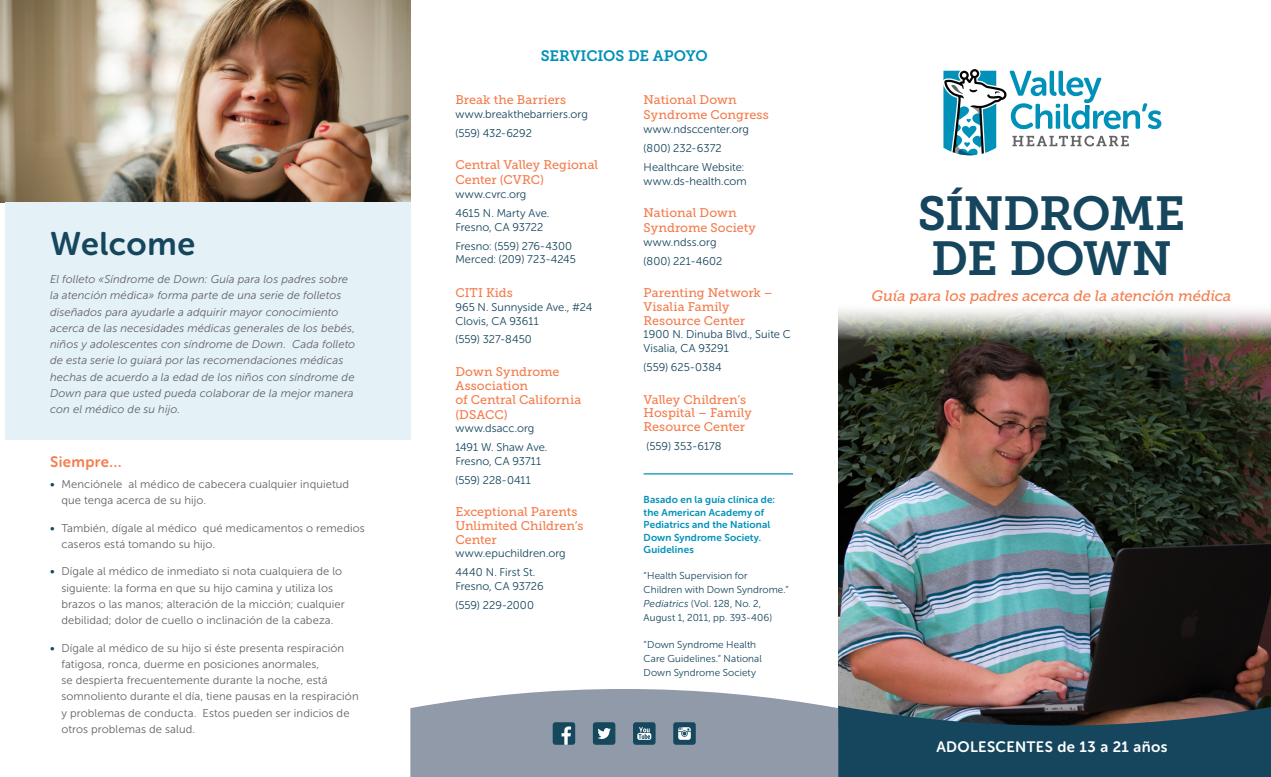
<style>
.page{position:relative;width:1271px;height:777px;background:#fff}
.page>*{position:absolute;margin:0;border:0;box-sizing:border-box;transform-origin:0 0}
.t1{font:47.5px/45px "Museo Slab 700";letter-spacing:-.02em;color:#16465d}
.t2{font:32.5px "Museo Sans Rounded 700";letter-spacing:.015em;color:#16465d}
.t3{font:italic 15px "Museo Slab 500";letter-spacing:-.01em;color:#f47d4e}
.t4{font:15px "Museo Sans Rounded 700";letter-spacing:.02em;color:#fff}
.t5{font:15px "Museo Slab 700";letter-spacing:-.01em;color:#0091b9}
.t6{font:15px "Museo Sans Rounded 700";letter-spacing:.025em;color:#f47d4e}
.t7{font:12.5px/13.8px "Museo Slab 500";color:#f47d4e}
.t8{font:11.25px/16.2px "Museo Sans 300";letter-spacing:.005em;color:#636366}
.t9{font:11.25px/18.8px "Museo Sans Rounded 300";letter-spacing:.005em;color:#16465d}
.t10{font:italic 11.25px/16.2px "Museo Sans 300";letter-spacing:.005em;color:#636366}
.t11{font:10px/13.8px "Museo Sans Rounded 300";letter-spacing:.01em;color:#16465d}
.t12{font:10px/12.5px "Museo Sans Rounded 700";letter-spacing:.015em;color:#0091b9}
.s1{font-family:"Museo Sans 500";color:#16465d}
.s2{font-family:"Museo Sans 300";font-style:italic}
</style>
<div class="page">
<img style="left:838px;top:309px;width:432px;height:396px">
<svg style="left:410px;top:689px;width:427px;height:87px;background:#99a1af"></svg>
<div style="left:552px;top:721px;width:23px;height:23px;background:#15475d;border-radius:3px"></div>
<svg style="left:561px;top:726px;width:10px;height:18px"></svg>
<div style="left:593px;top:721px;width:22px;height:23px;background:#15475d;border-radius:3px"></div>
<svg style="left:597px;top:728px;width:13px;height:10px"></svg>
<svg style="left:633px;top:721px;width:22px;height:23px"></svg>
<svg style="left:637px;top:726px;width:14px;height:13px"></svg>
<svg style="left:673px;top:721px;width:22px;height:23px"></svg>
<svg style="left:678px;top:726px;width:12px;height:13px"></svg>
<img style="left:0;top:0;width:410px;height:202px">
<div style="left:5px;top:202px;width:405px;height:238px;background:#e4f1f6"></div>
<hr style="left:643px;top:473px;width:150px;height:1px;background:#0091b9">
<svg style="left:943px;top:69px;width:218px;height:87px"></svg>
<svg style="left:0;top:0;width:6px;height:6px"></svg>
<svg style="left:837px;top:705px;width:434px;height:72px;background:#25485a"></svg>
<h2 class="t2" style="left:50px;top:226px;width:146px">Welcome</h2>
<p class="t10" style="left:50px;top:271px;width:306px">El folleto «Síndrome de Down: Guía para los padres sobre la atención médica» forma parte de una serie de folletos diseñados para ayudarle a adquirir mayor conocimiento acerca de las necesidades médicas generales de los bebés, niños y adolescentes con síndrome de Down. Cada folleto de esta serie lo guiará por las recomendaciones médicas hechas de acuerdo a la edad de los niños con síndrome de Down para que usted pueda colaborar de la mejor manera con el médico de su hijo.</p>
<h3 class="t6" style="left:50px;top:453px;width:73px">Siempre…</h3>
<p class="t8" style="left:61px;top:475px;width:289px;text-indent:-11px"><span class="s1">•</span> Menciónele al médico de cabecera cualquier inquietud que tenga acerca de su hijo.</p>
<p class="t8" style="left:61px;top:519px;width:305px;text-indent:-11px"><span class="s1">•</span> También, dígale al médico qué medicamentos o remedios caseros está tomando su hijo.</p>
<p class="t8" style="left:61px;top:563px;width:285px;text-indent:-11px"><span class="s1">•</span> Dígale al médico de inmediato si nota cualquiera de lo siguiente: la forma en que su hijo camina y utiliza los brazos o las manos; alteración de la micción; cualquier debilidad; dolor de cuello o inclinación de la cabeza.</p>
<p class="t8" style="left:61px;top:639px;width:299px;text-indent:-11px"><span class="s1">•</span> Dígale al médico de su hijo si éste presenta respiración fatigosa, ronca, duerme en posiciones anormales,<br>se despierta frecuentemente durante la noche, está somnoliento durante el día, tiene pausas en la respiración y problemas de conducta. Estos pueden ser indicios de otros problemas de salud.</p>
<h3 class="t5" style="left:540px;top:48px;width:168px">SERVICIOS DE APOYO</h3>
<p class="t7" style="left:455px;top:93px;width:112px">Break the Barriers</p>
<p class="t9" style="left:455px;top:105px;width:134px">www.breakthebarriers.org (559) 432-6292</p>
<p class="t7" style="left:455px;top:158px;width:144px;line-height:15px">Central Valley Regional<br>Center (CVRC)</p>
<p class="t9" style="left:455px;top:185px;width:95px">www.cvrc.org<br>4615 N. Marty Ave.</p>
<p class="t9" style="left:455px;top:217px;width:118px">Fresno, CA 93722<br>Fresno: (559) 276-4300</p>
<p class="t9" style="left:455px;top:250px;width:122px">Merced: (209) 723-4245</p>
<p class="t7" style="left:455px;top:286px;width:59px">CITI Kids</p>
<p class="t9" style="left:455px;top:300px;width:138px;line-height:13.8px">965 N. Sunnyside Ave., #24<br>Clovis, CA 93611</p>
<p class="t9" style="left:455px;top:330px;width:78px">(559) 327-8450</p>
<p class="t7" style="left:455px;top:364px;width:127px">Down Syndrome<br>Association<br>of Central California</p>
<p class="t7" style="left:455px;top:407px;width:54px">(DSACC)</p>
<p class="t9" style="left:455px;top:419px;width:93px">www.dsacc.org<br>1491 W. Shaw Ave.</p>
<p class="t9" style="left:455px;top:451px;width:87px">Fresno, CA 93711 (559) 228-0411</p>
<p class="t7" style="left:455px;top:504px;width:129px">Exceptional Parents<br>Unlimited Children’s<br>Center</p>
<p class="t9" style="left:455px;top:544px;width:112px">www.epuchildren.org<br>4440 N. First St.</p>
<p class="t9" style="left:455px;top:576px;width:90px">Fresno, CA 93726 (559) 229-2000</p>
<p class="t7" style="left:643px;top:93px;width:127px;line-height:15px">National Down<br>Syndrome Congress</p>
<p class="t9" style="left:643px;top:120px;width:107px">www.ndsccenter.org (800) 232-6372<br>Healthcare Website:</p>
<p class="t9" style="left:643px;top:171px;width:105px">www.ds-health.com</p>
<p class="t7" style="left:643px;top:205px;width:114px;line-height:15px">National Down<br>Syndrome Society</p>
<p class="t9" style="left:643px;top:232px;width:80px">www.ndss.org (800) 221-4602</p>
<p class="t7" style="left:643px;top:286px;width:131px">Parenting Network –<br>Visalia Family<br>Resource Center</p>
<p class="t9" style="left:643px;top:327px;width:149px;line-height:13.8px">1900 N. Dinuba Blvd., Suite C<br>Visalia, CA 93291</p>
<p class="t9" style="left:643px;top:357px;width:80px">(559) 625-0384</p>
<p class="t7" style="left:643px;top:392px;width:110px">Valley Children’s<br>Hospital – Family<br>Resource Center</p>
<p class="t9" style="left:646px;top:436px;width:77px">(559) 353-6178</p>
<p class="t12" style="left:643px;top:493px;width:133px">Basado en la guía clínica de: the American Academy of<br>Pediatrics and the National<br>Down Syndrome Society.<br>Guidelines</p>
<p class="t11" style="left:643px;top:569px;width:146px">“Health Supervision for<br>Children with Down Syndrome.”<br><span class="s2">Pediatrics</span> (Vol. 128, No. 2,<br>August 1, 2011, pp. 393-406)</p>
<p class="t11" style="left:643px;top:637px;width:120px">“Down Syndrome Health<br>Care Guidelines.” National<br>Down Syndrome Society</p>
<h1 class="t1" style="left:917px;top:191px;width:269px">SÍNDROME<br>DE DOWN</h1>
<h3 class="t3" style="left:871px;top:287px;width:361px">Guía para los padres acerca de la atención médica</h3>
<h3 class="t4" style="left:936px;top:738px;width:232px">ADOLESCENTES de 13 a 21 años</h3>
</div>
